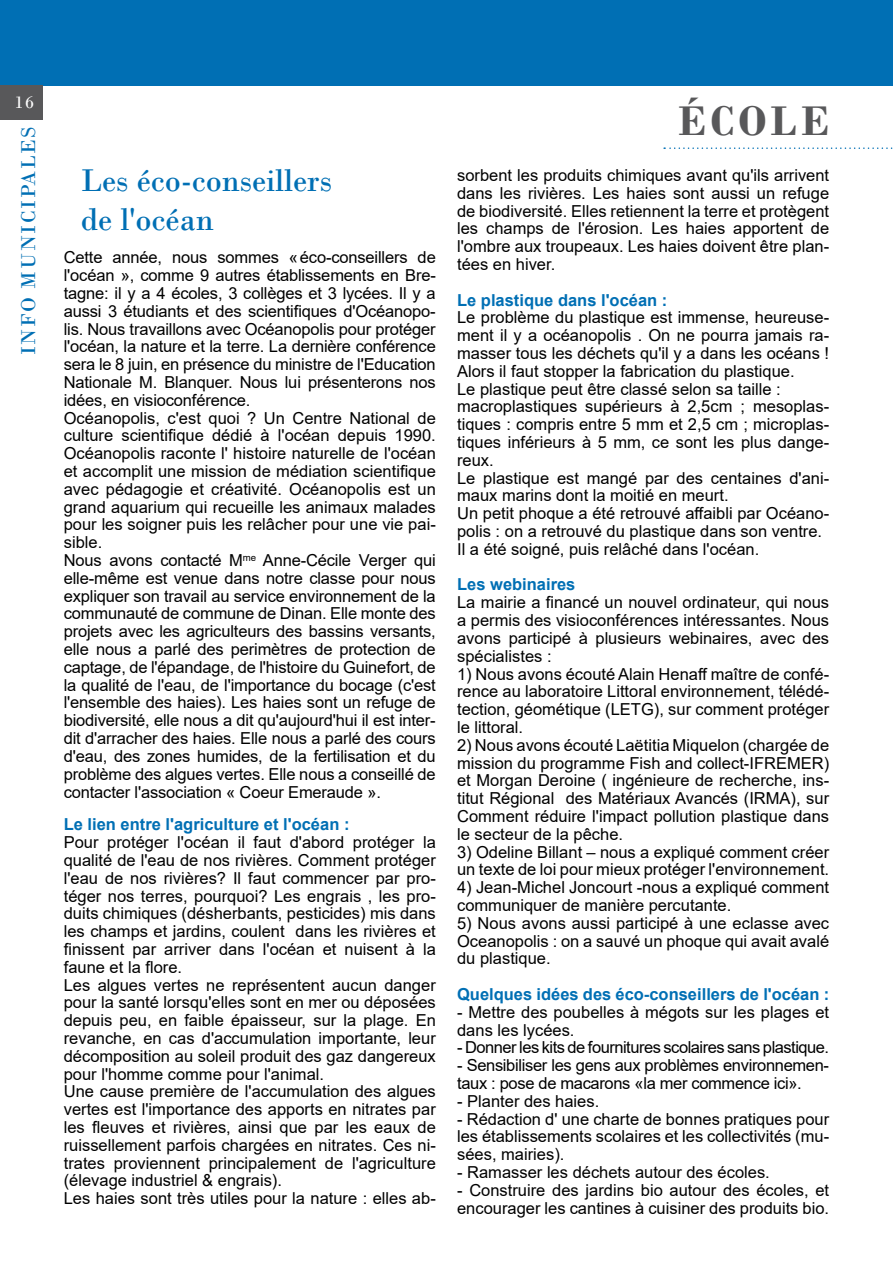
<style>
.page{position:relative;width:893px;height:1263px;background:#fff}
.page>*{position:absolute;margin:0;border:0;box-sizing:border-box;transform-origin:0 0}
.t1{font:700 43.5px "Bodoni";letter-spacing:.1em;color:#58585a}
.t2{font:33px/39.6px "Bodoni";color:#006fb4}
.t3{font:21px "Bodoni";letter-spacing:.08em;color:#006fb4}
.t4{font:18px "Bodoni";color:#fff}
.t5{font:16.5px/17.9px "Arial";color:#000}
.t6{font:700 16.5px "Arial";color:#006fb4}
.t7{font:16.5px/17.9px "Arial";letter-spacing:-.02em;color:#000}
.t8{font:16.5px "Arial";letter-spacing:-.03em;color:#000}
</style>
<div class="page">
<svg style="left:664px;top:147px;width:229px;height:2px"></svg>
<div style="left:0;top:0;width:893px;height:85px;background:#006fb4"></div>
<div style="left:0;top:85px;width:43px;height:34px;background:#58585a"></div>
<p class="t4" style="left:15px;top:92px;width:21px">16</p>
<p class="t3" style="left:16px;top:355px;width:231px;rotate:-90deg">INFO MUNICIPALES</p>
<h2 class="t2" style="left:81px;top:161px;width:253px">Les éco-conseillers de l'océan</h2>
<p class="t5" style="left:64px;top:248px;width:374px">Cette année, nous sommes «éco-conseillers de l'océan », comme 9 autres établissements en Bre&shy;tagne: il y a 4 écoles, 3 collèges et 3 lycées. Il y a aussi 3 étudiants et des scientifiques d'Océanopo&shy;lis. Nous travaillons avec Océanopolis pour protéger l'océan, la nature et la terre. La dernière conférence sera le 8 juin, en présence du ministre de l'Education Nationale M. Blanquer. Nous lui présenterons nos idées, en visioconférence.<br>Océanopolis, c'est quoi ? Un Centre National de culture scientifique dédié à l'océan depuis 1990.<br>Océanopolis raconte l' histoire naturelle de l'océan et accomplit une mission de médiation scientifique avec pédagogie et créativité. Océanopolis est un grand aquarium qui recueille les animaux malades pour les soigner puis les relâcher pour une vie pai&shy;sible.<br>Nous avons contacté M<sup>me</sup> Anne-Cécile Verger qui elle-même est venue dans notre classe pour nous expliquer son travail au service environnement de la communauté de commune de Dinan. Elle monte des projets avec les agriculteurs des bassins versants, elle nous a parlé des perimètres de protection de captage, de l'épandage, de l'histoire du Guinefort, de la qualité de l'eau, de l'importance du bocage (c'est l'ensemble des haies). Les haies sont un refuge de biodiversité, elle nous a dit qu'aujourd'hui il est inter&shy;dit d'arracher des haies. Elle nous a parlé des cours d'eau, des zones humides, de la fertilisation et du problème des algues vertes. Elle nous a conseillé de contacter l'association « Coeur Emeraude ».</p>
<p class="t6" style="left:64px;top:813px;width:287px">Le lien entre l'agriculture et l'océan :</p>
<p class="t5" style="left:64px;top:833px;width:374px">Pour protéger l'océan il faut d'abord protéger la qualité de l'eau de nos rivières. Comment protéger l'eau de nos rivières? Il faut commencer par pro&shy;téger nos terres, pourquoi? Les engrais , les pro&shy;duits chimiques (désherbants, pesticides) mis dans les champs et jardins, coulent dans les rivières et finissent par arriver dans l'océan et nuisent à la faune et la flore.<br>Les algues vertes ne représentent aucun danger pour la santé lorsqu'elles sont en mer ou déposées depuis peu, en faible épaisseur, sur la plage. En revanche, en cas d'accumulation importante, leur décomposition au soleil produit des gaz dangereux pour l'homme comme pour l'animal.<br>Une cause première de l'accumulation des algues vertes est l'importance des apports en nitrates par les fleuves et rivières, ainsi que par les eaux de ruissellement parfois chargées en nitrates. Ces ni&shy;trates proviennent principalement de l'agriculture (élevage industriel &amp; engrais).<br>Les haies sont très utiles pour la nature : elles ab-</p>
<h1 class="t1" style="left:678px;top:95px;width:153px">ÉCOLE</h1>
<p class="t5" style="left:457px;top:166px;width:374px;text-align:justify">sorbent les produits chimiques avant qu'ils arrivent dans les rivières. Les haies sont aussi un refuge de biodiversité. Elles retiennent la terre et protègent les champs de l'érosion. Les haies apportent de l'ombre aux troupeaux. Les haies doivent être plan&shy;tées en hiver.</p>
<p class="t6" style="left:457px;top:288px;width:212px">Le plastique dans l'océan :</p>
<p class="t5" style="left:457px;top:309px;width:374px">Le problème du plastique est immense, heureuse&shy;ment il y a océanopolis . On ne pourra jamais ra&shy;masser tous les déchets qu'il y a dans les océans !<br>Alors il faut stopper la fabrication du plastique.<br>Le plastique peut être classé selon sa taille : macroplastiques supérieurs à 2,5cm ; mesoplas&shy;tiques : compris entre 5 mm et 2,5 cm ; microplas&shy;tiques inférieurs à 5 mm, ce sont les plus dange&shy;reux.<br>Le plastique est mangé par des centaines d'ani&shy;maux marins dont la moitié en meurt.<br>Un petit phoque a été retrouvé affaibli par Océano&shy;polis : on a retrouvé du plastique dans son ventre.<br>Il a été soigné, puis relâché dans l'océan.</p>
<p class="t6" style="left:457px;top:573px;width:120px">Les webinaires</p>
<p class="t5" style="left:457px;top:593px;width:374px;text-align:justify">La mairie a financé un nouvel ordinateur, qui nous a permis des visioconférences intéressantes. Nous avons participé à plusieurs webinaires, avec des spécialistes :</p>
<p class="t5" style="left:457px;top:665px;width:374px;text-align:justify">1) Nous avons écouté Alain Henaff maître de confé&shy;rence au laboratoire Littoral environnement, télédé&shy;tection, géométique (LETG), sur comment protéger le littoral.</p>
<p class="t5" style="left:457px;top:736px;width:374px;text-align:justify">2) Nous avons écouté Laëtitia Miquelon (chargée de mission du programme Fish and collect-IFREMER) et Morgan Deroine ( ingénieure de recherche, ins&shy;titut Régional des Matériaux Avancés (IRMA), sur Comment réduire l'impact pollution plastique dans le secteur de la pêche.</p>
<p class="t5" style="left:457px;top:843px;width:374px">3) Odeline Billant – nous a expliqué comment créer un texte de loi pour mieux protéger l'environnement.</p>
<p class="t5" style="left:457px;top:878px;width:374px">4) Jean-Michel Joncourt -nous a expliqué comment communiquer de manière percutante.</p>
<p class="t5" style="left:457px;top:914px;width:374px;text-align:justify">5) Nous avons aussi participé à une eclasse avec Oceanopolis : on a sauvé un phoque qui avait avalé du plastique.</p>
<p class="t6" style="left:457px;top:982px;width:374px">Quelques idées des éco-conseillers de l'océan :</p>
<p class="t5" style="left:457px;top:1003px;width:374px">- Mettre des poubelles à mégots sur les plages et dans les lycées.</p>
<p class="t8" style="left:457px;top:1036px;width:373px">- Donner les kits de fournitures scolaires sans plastique.</p>
<p class="t7" style="left:457px;top:1056px;width:373px">- Sensibiliser les gens aux problèmes environnemen&shy;taux : pose de macarons «la mer commence ici».</p>
<p class="t5" style="left:457px;top:1092px;width:144px">- Planter des haies.</p>
<p class="t5" style="left:457px;top:1110px;width:374px;text-align:justify">- Rédaction d' une charte de bonnes pratiques pour les établissements scolaires et les collectivités (mu&shy;sées, mairies).</p>
<p class="t5" style="left:457px;top:1163px;width:314px">- Ramasser les déchets autour des écoles.</p>
<p class="t5" style="left:457px;top:1181px;width:374px">- Construire des jardins bio autour des écoles, et encourager les cantines à cuisiner des produits bio.</p>
</div>
